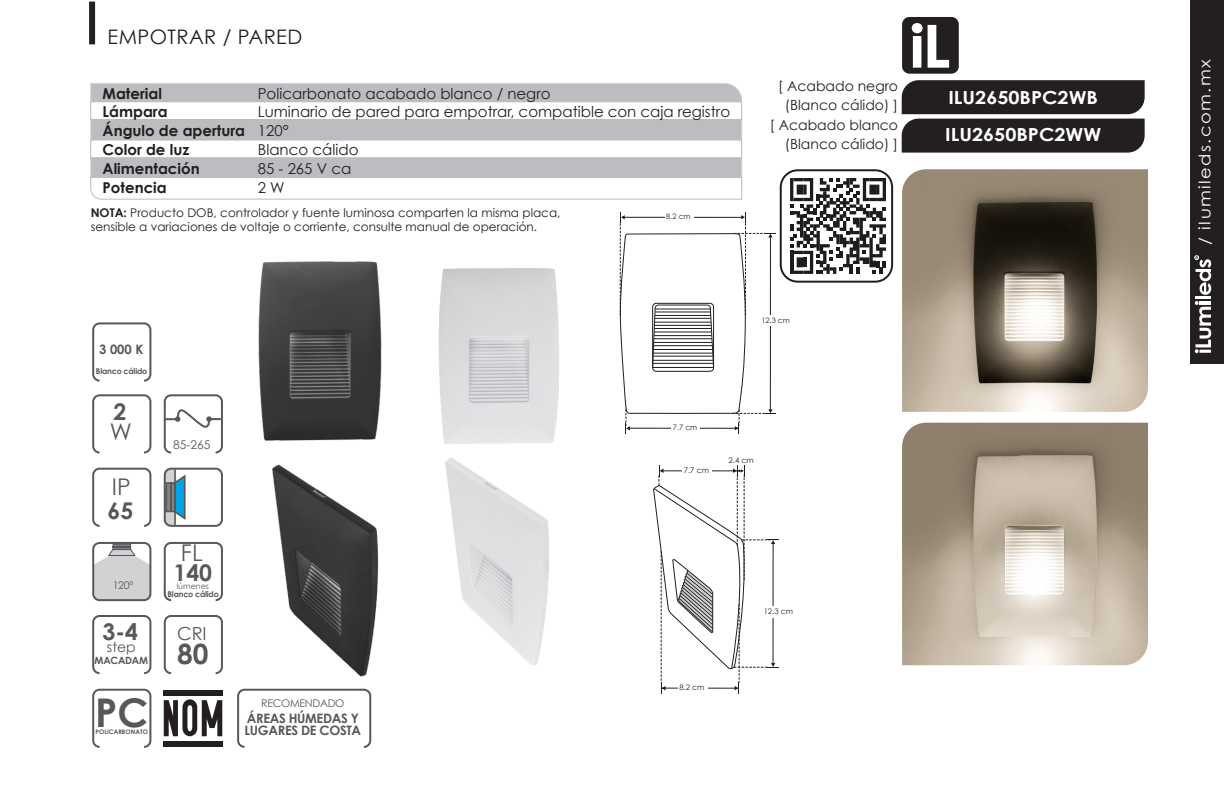
<style>
.page{position:relative;width:1224px;height:792px;background:#fff}
.page>*{position:absolute;margin:0;border:0;box-sizing:border-box;transform-origin:0 0}
.t1{font:700 39.6px "Century Gothic";color:#57585a}
.t2{font:700 28px "Century Gothic";color:#57585a}
.t3{font:700 23px "Century Gothic";color:#57585a}
.t4{font:23px "Century Gothic";color:#57585a}
.t5{font:20px "Century Gothic";letter-spacing:.02em;color:#231f20}
.t6{font:700 18px/37px "Century Gothic";color:#fff;scale:1.1 1}
.t7{font:18px "Century Gothic";color:#57585a}
.t8{font:16px "Century Gothic";letter-spacing:.08em;color:#fff;scale:1.12 1}
.t9{font:15px "Century Gothic";color:#231f20}
.t10{font:700 15px "Century Gothic";color:#231f20}
.t11{font:14px "Century Gothic";color:#231f20}
.t12{font:14px "Century Gothic";color:#57585a}
.t13{font:700 13px "Century Gothic";letter-spacing:-.025em;color:#57585a}
.t14{font:12px "Century Gothic";color:#231f20}
.t15{font:12px "Century Gothic";color:#57585a}
.t16{font:10.6px "Century Gothic";letter-spacing:-.025em;color:#57585a}
.t17{font:700 10px "Century Gothic";letter-spacing:-.025em;color:#57585a}
.t18{font:700 8px "Century Gothic";letter-spacing:-.025em;color:#57585a}
.t19{font:8px "Century Gothic";color:#57585a}
.t20{font:7.8px "Century Gothic";color:#231f20}
.t21{font:7.4px "Century Gothic";color:#231f20}
.t22{font:700 6.2px "Century Gothic";color:#57585a}
.s1{font-weight:700}
</style>
<div class="page">
<div style="left:1190px;top:0;width:34px;height:364px;background:#231f20"></div>
<hr style="left:1196px;top:296px;width:15px;height:3px;background:#fff">
<svg style="left:1195px;top:301px;width:16px;height:52px"></svg>
<svg style="left:1195px;top:255px;width:16px;height:40px"></svg>
<div style="left:92px;top:394px;width:59px;height:60px;border:2px solid #57585a;border-radius:6px"></div>
<div style="left:92px;top:468px;width:59px;height:59px;border:2px solid #57585a;border-radius:6px"></div>
<div style="left:164px;top:394px;width:59px;height:60px;border:2px solid #57585a;border-radius:6px"></div>
<svg style="left:163px;top:408px;width:60px;height:21px"></svg>
<div style="left:164px;top:690px;width:59px;height:6px;background:#231f20"></div>
<div style="left:164px;top:741px;width:59px;height:5px;background:#231f20"></div>
<svg style="left:164px;top:699px;width:58px;height:37px"></svg>
<div style="left:164px;top:615px;width:59px;height:59px;border:2px solid #57585a;border-radius:6px"></div>
<div style="left:164px;top:542px;width:59px;height:59px;border:2px solid #57585a;border-radius:6px"></div>
<div style="left:92px;top:615px;width:59px;height:59px;border:2px solid #57585a;border-radius:6px"></div>
<div style="left:92px;top:689px;width:59px;height:59px;border:2px solid #57585a;border-radius:6px"></div>
<div style="left:237px;top:689px;width:134px;height:59px;border:2px solid #57585a;border-radius:6px"></div>
<img style="left:258px;top:261px;width:124px;height:180px">
<img style="left:258px;top:464px;width:121px;height:231px">
<svg style="left:619px;top:212px;width:157px;height:222px"></svg>
<hr style="left:655px;top:309px;width:55px;height:1px;background:#231f20">
<hr style="left:655px;top:312px;width:55px;height:1px;background:#231f20">
<hr style="left:655px;top:315px;width:56px;height:1px;background:#231f20">
<hr style="left:655px;top:318px;width:56px;height:1px;background:#231f20">
<hr style="left:654px;top:322px;width:57px;height:1px;background:#231f20">
<hr style="left:654px;top:325px;width:57px;height:1px;background:#231f20">
<hr style="left:654px;top:328px;width:57px;height:1px;background:#231f20">
<hr style="left:654px;top:332px;width:58px;height:1px;background:#231f20">
<hr style="left:654px;top:335px;width:58px;height:1px;background:#231f20">
<hr style="left:654px;top:338px;width:58px;height:1px;background:#231f20">
<hr style="left:654px;top:342px;width:58px;height:1px;background:#231f20">
<hr style="left:654px;top:345px;width:58px;height:1px;background:#231f20">
<hr style="left:653px;top:349px;width:60px;height:1px;background:#231f20">
<hr style="left:653px;top:353px;width:60px;height:1px;background:#231f20">
<hr style="left:653px;top:356px;width:60px;height:1px;background:#231f20">
<hr style="left:653px;top:360px;width:60px;height:1px;background:#231f20">
<hr style="left:653px;top:363px;width:60px;height:1px;background:#231f20">
<hr style="left:653px;top:367px;width:61px;height:1px;background:#231f20">
<svg style="left:653px;top:465px;width:126px;height:229px"></svg>
<div style="left:90px;top:83px;width:653px;height:93px;background:#bcbdc0"></div>
<div style="left:90px;top:101px;width:652px;height:19px;background:#fff;border:1px solid #bcbdc0"></div>
<div style="left:90px;top:140px;width:652px;height:18px;background:#fff;border:1px solid #bcbdc0"></div>
<svg style="left:90px;top:176px;width:653px;height:24px"></svg>
<div style="left:89px;top:2px;width:6px;height:42px;background:#231f20"></div>
<svg style="left:902px;top:80px;width:243px;height:73px;background:#353132"></svg>
<div style="left:902px;top:17px;width:57px;height:57px;background:#231f20;border-radius:7px"></div>
<svg style="left:912px;top:23px;width:37px;height:45px"></svg>
<svg style="left:95px;top:545px;width:53px;height:53px"></svg>
<div style="left:92px;top:542px;width:59px;height:59px;border:2px solid #57585a;border-radius:6px"></div>
<div style="left:92px;top:322px;width:59px;height:60px;border:2px solid #57585a;border-radius:6px"></div>
<div style="left:780px;top:169px;width:113px;height:114px;border:2px solid #231f20;border-radius:17px"></div>
<svg style="left:790px;top:178px;width:96px;height:96px"></svg>
<img style="left:902px;top:169px;width:246px;height:243px">
<img style="left:902px;top:423px;width:246px;height:242px">
<img style="left:438px;top:268px;width:122px;height:176px">
<img style="left:445px;top:457px;width:104px;height:208px">
<svg style="left:167px;top:471px;width:19px;height:53px"></svg>
<hr style="left:170px;top:482px;width:2px;height:30px;background:#57585a">
<div style="left:164px;top:468px;width:59px;height:59px;border:2px solid #57585a;border-radius:6px"></div>
<hr style="left:174px;top:469px;width:2px;height:56px;background:#57585a">
<p class="t5" style="left:108px;top:25px;width:196px">EMPOTRAR / PARED</p>
<p class="t10" style="left:103px;top:84px;width:61px">Material</p>
<p class="t10" style="left:103px;top:102px;width:67px">Lámpara</p>
<p class="t10" style="left:103px;top:121px;width:144px">Ángulo de apertura</p>
<p class="t10" style="left:103px;top:140px;width:88px">Color de luz</p>
<p class="t10" style="left:103px;top:159px;width:99px">Alimentación</p>
<p class="t10" style="left:103px;top:178px;width:66px">Potencia</p>
<p class="t9" style="left:258px;top:84px;width:294px">Policarbonato acabado blanco / negro</p>
<p class="t9" style="left:258px;top:103px;width:474px">Luminario de pared para empotrar, compatible con caja registro</p>
<p class="t9" style="left:258px;top:122px;width:32px">120°</p>
<p class="t9" style="left:258px;top:140px;width:102px">Blanco cálido</p>
<p class="t9" style="left:258px;top:159px;width:95px">85 - 265 V ca</p>
<p class="t9" style="left:258px;top:178px;width:28px">2 W</p>
<p class="t14" style="left:91px;top:205px;width:471px"><span class="s1">NOTA:</span> Producto DOB, controlador y fuente luminosa comparten la misma placa,</p>
<p class="t14" style="left:91px;top:219px;width:448px">sensible a variaciones de voltaje o corriente, consulte manual de operación.</p>
<p class="t21" style="left:666px;top:212px;width:26px">8.2 cm</p>
<p class="t11" style="left:778px;top:77px;width:121px">[ Acabado negro</p>
<p class="t11" style="left:785px;top:96px;width:115px">(Blanco cálido) ]</p>
<p class="t11" style="left:770px;top:117px;width:130px">[ Acabado blanco</p>
<p class="t11" style="left:785px;top:136px;width:115px">(Blanco cálido) ]</p>
<p class="t13" style="left:99px;top:341px;width:46px">3 000 K</p>
<p class="t18" style="left:96px;top:366px;width:53px">Blanco cálido</p>
<p class="t3" style="left:113px;top:397px;width:14px">2</p>
<p class="t4" style="left:110px;top:417px;width:24px">W</p>
<p class="t4" style="left:112px;top:472px;width:20px">IP</p>
<p class="t3" style="left:107px;top:496px;width:27px">65</p>
<p class="t16" style="left:113px;top:579px;width:22px">120º</p>
<p class="t3" style="left:103px;top:617px;width:37px">3-4</p>
<p class="t12" style="left:107px;top:638px;width:30px">step</p>
<p class="t17" style="left:95px;top:654px;width:55px">MACADAM</p>
<h1 class="t1" style="left:95px;top:688px;width:55px">PC</h1>
<p class="t22" style="left:96px;top:728px;width:54px">POLICARBONATO</p>
<p class="t15" style="left:173px;top:438px;width:39px">85-265</p>
<p class="t4" style="left:181px;top:539px;width:23px">FL</p>
<p class="t3" style="left:174px;top:559px;width:40px">140</p>
<p class="t19" style="left:177px;top:582px;width:34px">lúmenes</p>
<p class="t18" style="left:168px;top:589px;width:53px">Blanco cálido</p>
<p class="t7" style="left:177px;top:623px;width:31px">CRI</p>
<p class="t2" style="left:177px;top:636px;width:33px">80</p>
<p class="t16" style="left:261px;top:697px;width:85px">RECOMENDADO</p>
<p class="t13" style="left:247px;top:711px;width:114px">ÁREAS HÚMEDAS Y</p>
<p class="t13" style="left:245px;top:723px;width:118px">LUGARES DE COSTA</p>
<p class="t21" style="left:761px;top:316px;width:30px">12.3 cm</p>
<p class="t21" style="left:673px;top:423px;width:26px">7.7 cm</p>
<p class="t20" style="left:684px;top:465px;width:27px">7.7 cm</p>
<p class="t20" style="left:729px;top:455px;width:27px">2.4 cm</p>
<p class="t20" style="left:679px;top:682px;width:27px">8.2 cm</p>
<p class="t20" style="left:764px;top:606px;width:31px">12.3 cm</p>
<p class="t6" style="left:945px;top:79px;width:143px">ILU2650BPC2WB<br>ILU2650BPC2WW</p>
<h3 class="t8" style="left:1195px;top:245px;width:167px;rotate:-90deg">/ ilumileds.com.mx</h3>
</div>
